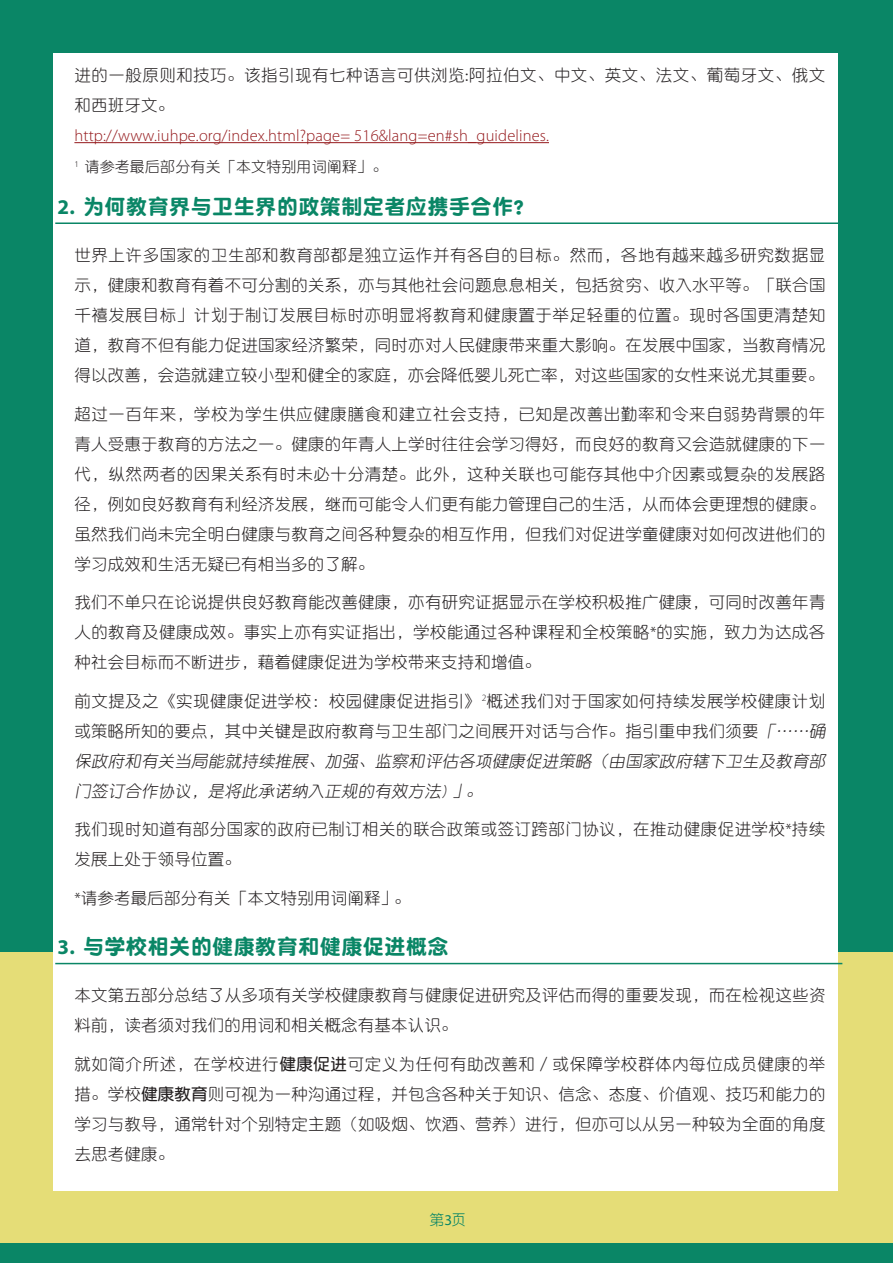
<style>
.page{position:relative;width:893px;height:1263px;background:#fff}
.page>*{position:absolute;margin:0;border:0;box-sizing:border-box;transform-origin:0 0}
.t1{font:21px "DFP Yuan W9";letter-spacing:.025em;color:#0a8666}
.t2{font:16.5px/30px "DFP Yuan W3";letter-spacing:.01em;color:#231f20;text-align:justify}
.t3{font:16.5px/30px "DFP Yuan W3";letter-spacing:.03em;color:#231f20}
.t4{font:300 16.5px "Myriad Pro";letter-spacing:.01em;color:#951a1d}
.t5{font:15px "DFP Yuan W3";letter-spacing:.01em;color:#231f20}
.t6{font:15px "DFP Yuan W3";color:#0a8666}
.s1{font-family:"Myriad Pro";font-weight:700}
.s2{font-family:"Myriad Pro";font-weight:300}
.s3{font-style:italic}
.s4{font-family:"DFP Yuan W7"}
.s5{font-family:"Myriad Pro"}
</style>
<div class="page">
<div style="left:0;top:932px;width:893px;height:331px;background:#e5dd77"></div>
<div style="left:0;top:0;width:893px;height:951px;background:#0a8666"></div>
<div style="left:53px;top:53px;width:785px;height:1138px;background:#fff"></div>
<hr style="left:74px;top:142px;width:475px;height:1px;background:#951a1d">
<hr style="left:55px;top:222px;width:787px;height:2px;background:#0a8666">
<hr style="left:55px;top:963px;width:787px;height:1px;background:#0a8666">
<div style="left:0;top:1244px;width:893px;height:19px;background:#0a8666"></div>
<p class="t3" style="left:74px;top:60px;width:752px">进的一般原则和技巧。该指引现有七种语言可供浏览:阿拉伯文、中文、英文、法文、葡萄牙文、俄文和西班牙文。</p>
<p class="t4" style="left:74px;top:126px;width:476px">http://www.iuhpe.org/index.html?page= 516&amp;lang=en#sh_guidelines.</p>
<p class="t5" style="left:74px;top:158px;width:314px"><sup>1</sup> 请参考最后部分有关「本文特别用词阐释」。</p>
<p class="t1" style="left:57px;top:195px;width:479px"><span class="s1">2.</span> 为何教育界与卫生界的政策制定者应携手合作？</p>
<p class="t2" style="left:74px;top:240px;width:753px">世界上许多国家的卫生部和教育部都是独立运作并有各自的目标。然而，各地有越来越多研究数据显示，健康和教育有着不可分割的关系，亦与其他社会问题息息相关，包括贫穷、收入水平等。「联合国千禧发展目标」计划于制订发展目标时亦明显将教育和健康置于举足轻重的位置。现时各国更清楚知道，教育不但有能力促进国家经济繁荣，同时亦对人民健康带来重大影响。在发展中国家，当教育情况得以改善，会造就建立较小型和健全的家庭，亦会降低婴儿死亡率，对这些国家的女性来说尤其重要。</p>
<p class="t2" style="left:74px;top:398px;width:753px">超过一百年来，学校为学生供应健康膳食和建立社会支持，已知是改善出勤率和令来自弱势背景的年青人受惠于教育的方法之一。健康的年青人上学时往往会学习得好，而良好的教育又会造就健康的下一代，纵然两者的因果关系有时未必十分清楚。此外，这种关联也可能存其他中介因素或复杂的发展路径，例如良好教育有利经济发展，继而可能令人们更有能力管理自己的生活，从而体会更理想的健康。虽然我们尚未完全明白健康与教育之间各种复杂的相互作用，但我们对促进学童健康对如何改进他们的学习成效和生活无疑已有相当多的了解。</p>
<p class="t2" style="left:74px;top:587px;width:753px">我们不单只在论说提供良好教育能改善健康，亦有研究证据显示在学校积极推广健康，可同时改善年青人的教育及健康成效。事实上亦有实证指出，学校能通过各种课程和全校策略<span class="s2">*</span>的实施，致力为达成各种社会目标而不断进步，藉着健康促进为学校带来支持和增值。</p>
<p class="t3" style="left:74px;top:685px;width:756px">前文提及之《实现健康促进学校：校园健康促进指引》<sup>2</sup>概述我们对于国家如何持续发展学校健康计划或策略所知的要点，其中关键是政府教育与卫生部门之间展开对话与合作。指引重申我们须要<span class="s3">「……确保政府和有关当局能就持续推展、加强、监察和评估各项健康促进策略（由国家政府辖下卫生及教育部门签订合作协议，是将此承诺纳入正规的有效方法) 」。</span></p>
<p class="t2" style="left:74px;top:814px;width:752px">我们现时知道有部分国家的政府已制订相关的联合政策或签订跨部门协议，在推动健康促进学校<span class="s2">*</span>持续发展上处于领导位置。</p>
<p class="t2" style="left:74px;top:882px;width:338px"><span class="s2">*</span>请参考最后部分有关「本文特别用词阐释」。</p>
<p class="t1" style="left:57px;top:935px;width:393px"><span class="s1">3.</span> 与学校相关的健康教育和健康促进概念</p>
<p class="t2" style="left:74px;top:980px;width:753px">本文第五部分总结了从多项有关学校健康教育与健康促进研究及评估而得的重要发现，而在检视这些资料前，读者须对我们的用词和相关概念有基本认识。</p>
<p class="t2" style="left:74px;top:1049px;width:753px">就如简介所述，在学校进行<span class="s4">健康促进</span>可定义为任何有助改善和／或保障学校群体内每位成员健康的举措。学校<span class="s4">健康教育</span>则可视为一种沟通过程，并包含各种关于知识、信念、态度、价值观、技巧和能力的学习与教导，通常针对个别特定主题（如吸烟、饮酒、营养）进行，但亦可以从另一种较为全面的角度去思考健康。</p>
<p class="t6" style="left:429px;top:1212px;width:38px">第<span class="s5">3</span>页</p>
</div>
